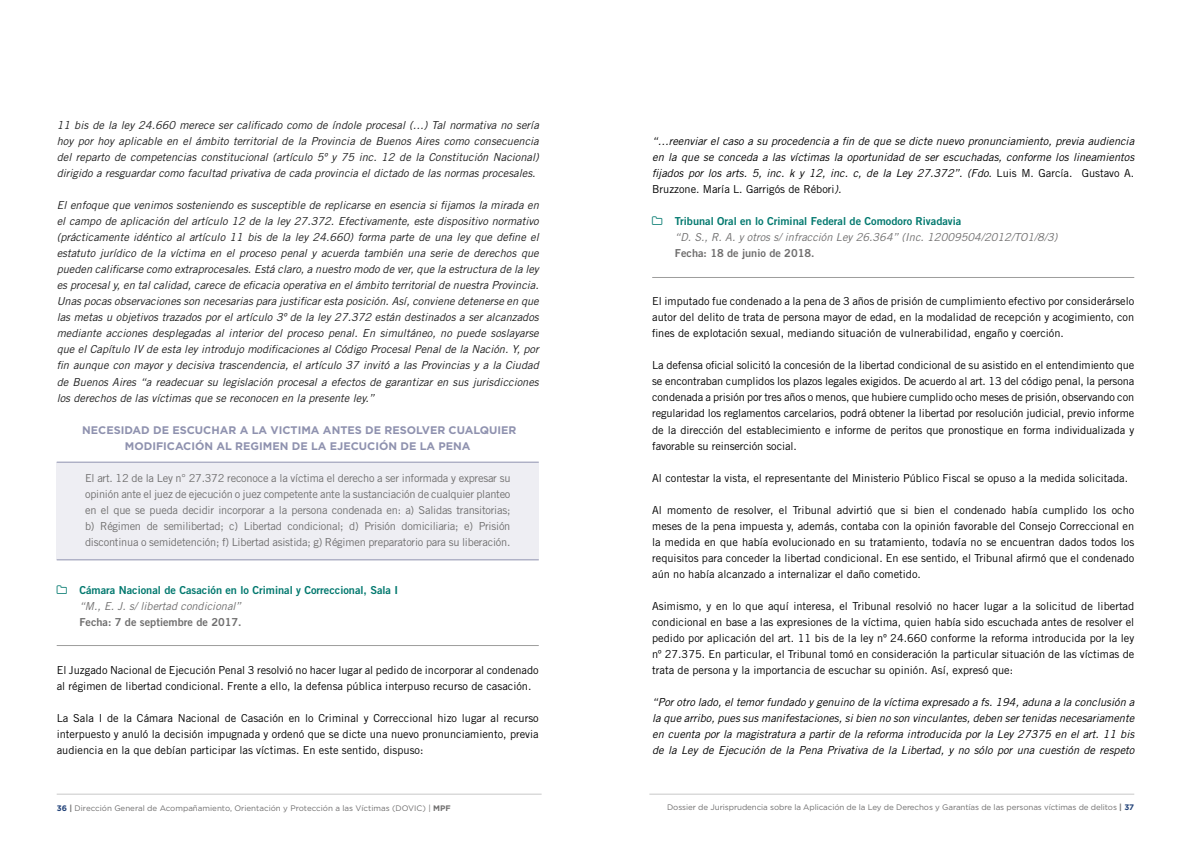
<style>
.page{position:relative;width:1191px;height:842px;background:#fff}
.page>*{position:absolute;margin:0;border:0;box-sizing:border-box;transform-origin:0 0}
.t1{font:11px/16px "Trade Gothic LT Std";color:#000;text-align:justify}
.t2{font:italic 11px/16px "Trade Gothic LT Std";color:#1e1e1e;text-align:justify}
.t3{font:italic 11px/16px "Trade Gothic LT Std";color:#000;text-align:justify}
.t4{font:11px/16px "Trade Gothic LT Std";letter-spacing:-.02em;color:#706f6f;text-align:justify}
.t5{font:11px "Trade Gothic LT Std Bd 2";color:#03796f}
.t6{font:700 11px/16px "Gotham";color:#8f92af;text-align:center}
.t7{font:italic 11px "Trade Gothic LT Std";color:#706f6f}
.t8{font:11px "Trade Gothic LT Std Bd 2";color:#706f6f}
.t9{font:8px "Gotham";letter-spacing:-.01em;color:#706f6f}
.s1{font-style:normal}
.s2{font-weight:700;color:#234379}
.s3{font-weight:700}
</style>
<div class="page">
<hr style="left:57px;top:794px;width:484px;height:1px;background:#c8c8c8">
<hr style="left:649px;top:794px;width:485px;height:1px;background:#c8c8c8">
<div style="left:57px;top:462px;width:482px;height:98px;background:#eeeef3"></div>
<hr style="left:57px;top:559px;width:482px;height:1px;background:#8f92af">
<hr style="left:57px;top:462px;width:482px;height:1px;background:#8f92af">
<hr style="left:57px;top:645px;width:482px;height:1px;background:#9d9d9c">
<hr style="left:652px;top:277px;width:482px;height:1px;background:#9d9d9c">
<p class="t2" style="left:57px;top:118px;width:483px">11 bis de la ley 24.660 merece ser calificado como de índole procesal (…) Tal normativa no sería hoy por hoy aplicable en el ámbito territorial de la Provincia de Buenos Aires como consecuencia del reparto de competencias constitucional (artículo 5º y 75 inc. 12 de la Constitución Nacional) dirigido a resguardar como facultad privativa de cada provincia el dictado de las normas procesales.</p>
<p class="t2" style="left:57px;top:198px;width:483px">El enfoque que venimos sosteniendo es susceptible de replicarse en esencia si fijamos la mirada en el campo de aplicación del artículo 12 de la ley 27.372. Efectivamente, este dispositivo normativo (prácticamente idéntico al artículo 11 bis de la ley 24.660) forma parte de una ley que define el estatuto jurídico de la víctima en el proceso penal y acuerda también una serie de derechos que pueden calificarse como extraprocesales. Está claro, a nuestro modo de ver, que la estructura de la ley es procesal y, en tal calidad, carece de eficacia operativa en el ámbito territorial de nuestra Provincia.<br>Unas pocas observaciones son necesarias para justificar esta posición. Así, conviene detenerse en que las metas u objetivos trazados por el artículo 3º de la ley 27.372 están destinados a ser alcanzados mediante acciones desplegadas al interior del proceso penal. En simultáneo, no puede soslayarse que el Capítulo IV de esta ley introdujo modificaciones al Código Procesal Penal de la Nación. Y, por fin aunque con mayor y decisiva trascendencia, el artículo 37 invitó a las Provincias y a la Ciudad de Buenos Aires “a readecuar su legislación procesal a efectos de garantizar en sus jurisdicciones los derechos de las víctimas que se reconocen en la presente ley.”</p>
<p class="t6" style="left:82px;top:421px;width:436px">NECESIDAD DE ESCUCHAR A LA VICTIMA ANTES DE RESOLVER CUALQUIER<br>MODIFICACIÓN AL REGIMEN DE LA EJECUCIÓN DE LA PENA</p>
<p class="t4" style="left:85px;top:469px;width:427px">El art. 12 de la Ley n° 27.372 reconoce a la víctima el derecho a ser informada y expresar su opinión ante el juez de ejecución o juez competente ante la sustanciación de cualquier planteo en el que se pueda decidir incorporar a la persona condenada en: a) Salidas transitorias; b) Régimen de semilibertad; c) Libertad condicional; d) Prisión domiciliaria; e) Prisión discontinua o semidetención; f) Libertad asistida; g) Régimen preparatorio para su liberación.</p>
<p class="t5" style="left:79px;top:583px;width:320px">Cámara Nacional de Casación en lo Criminal y Correccional, Sala I</p>
<p class="t7" style="left:79px;top:599px;width:163px">“M., E. J. s/ libertad condicional”</p>
<p class="t8" style="left:79px;top:615px;width:164px">Fecha: 7 de septiembre de 2017.</p>
<p class="t1" style="left:57px;top:661px;width:483px">El Juzgado Nacional de Ejecución Penal 3 resolvió no hacer lugar al pedido de incorporar al condenado al régimen de libertad condicional. Frente a ello, la defensa pública interpuso recurso de casación.</p>
<p class="t1" style="left:57px;top:709px;width:483px">La Sala I de la Cámara Nacional de Casación en lo Criminal y Correccional hizo lugar al recurso interpuesto y anuló la decisión impugnada y ordenó que se dicte una nuevo pronunciamiento, previa audiencia en la que debían participar las víctimas. En este sentido, dispuso:</p>
<p class="t3" style="left:652px;top:134px;width:483px">“…reenviar el caso a su procedencia a fin de que se dicte nuevo pronunciamiento, previa audiencia en la que se conceda a las víctimas la oportunidad de ser escuchadas, conforme los lineamientos fijados por los arts. 5, inc. k y 12, inc. c, de la Ley 27.372”. (Fdo. <span class="s1">Luis M. García. Gustavo A.<br>Bruzzone. María L. Garrigós de Rébori</span>).</p>
<p class="t5" style="left:675px;top:215px;width:288px">Tribunal Oral en lo Criminal Federal de Comodoro Rivadavia</p>
<p class="t7" style="left:675px;top:231px;width:384px">“D. S., R. A. y otros s/ infracción Ley 26.364” (Inc. 12009504/2012/TO1/8/3)</p>
<p class="t8" style="left:675px;top:247px;width:141px">Fecha: 18 de junio de 2018.</p>
<p class="t1" style="left:652px;top:293px;width:483px">El imputado fue condenado a la pena de 3 años de prisión de cumplimiento efectivo por considerárselo autor del delito de trata de persona mayor de edad, en la modalidad de recepción y acogimiento, con fines de explotación sexual, mediando situación de vulnerabilidad, engaño y coerción.</p>
<p class="t1" style="left:652px;top:357px;width:483px">La defensa oficial solicitó la concesión de la libertad condicional de su asistido en el entendimiento que se encontraban cumplidos los plazos legales exigidos. De acuerdo al art. 13 del código penal, la persona condenada a prisión por tres años o menos, que hubiere cumplido ocho meses de prisión, observando con regularidad los reglamentos carcelarios, podrá obtener la libertad por resolución judicial, previo informe de la dirección del establecimiento e informe de peritos que pronostique en forma individualizada y favorable su reinserción social.</p>
<p class="t1" style="left:652px;top:469px;width:477px">Al contestar la vista, el representante del Ministerio Público Fiscal se opuso a la medida solicitada.</p>
<p class="t1" style="left:652px;top:501px;width:483px">Al momento de resolver, el Tribunal advirtió que si bien el condenado había cumplido los ocho meses de la pena impuesta y, además, contaba con la opinión favorable del Consejo Correccional en la medida en que había evolucionado en su tratamiento, todavía no se encuentran dados todos los requisitos para conceder la libertad condicional. En ese sentido, el Tribunal afirmó que el condenado aún no había alcanzado a internalizar el daño cometido.</p>
<p class="t1" style="left:652px;top:597px;width:483px">Asimismo, y en lo que aquí interesa, el Tribunal resolvió no hacer lugar a la solicitud de libertad condicional en base a las expresiones de la víctima, quien había sido escuchada antes de resolver el pedido por aplicación del art. 11 bis de la ley nº 24.660 conforme la reforma introducida por la ley nº 27.375. En particular, el Tribunal tomó en consideración la particular situación de las víctimas de trata de persona y la importancia de escuchar su opinión. Así, expresó que:</p>
<p class="t3" style="left:652px;top:694px;width:483px">“Por otro lado, el temor fundado y genuino de la víctima expresado a fs. 194, aduna a la conclusión a la que arribo, pues sus manifestaciones, si bien no son vinculantes, deben ser tenidas necesariamente en cuenta por la magistratura a partir de la reforma introducida por la Ley 27375 en el art. 11 bis de la Ley de Ejecución de la Pena Privativa de la Libertad, y no sólo por una cuestión de respeto</p>
<p class="t9" style="left:57px;top:803px;width:395px"><span class="s2">36</span> <span class="s3">|</span> Dirección General de Acompañamiento, Orientación y Protección a las Víctimas (DOVIC) | <span class="s3">MPF</span></p>
<p class="t9" style="left:667px;top:802px;width:468px">Dossier de Jurisprudencia sobre la Aplicación de la Ley de Derechos y Garantías de las personas víctimas de delitos <span class="s3">|</span> <span class="s2">37</span></p>
</div>
